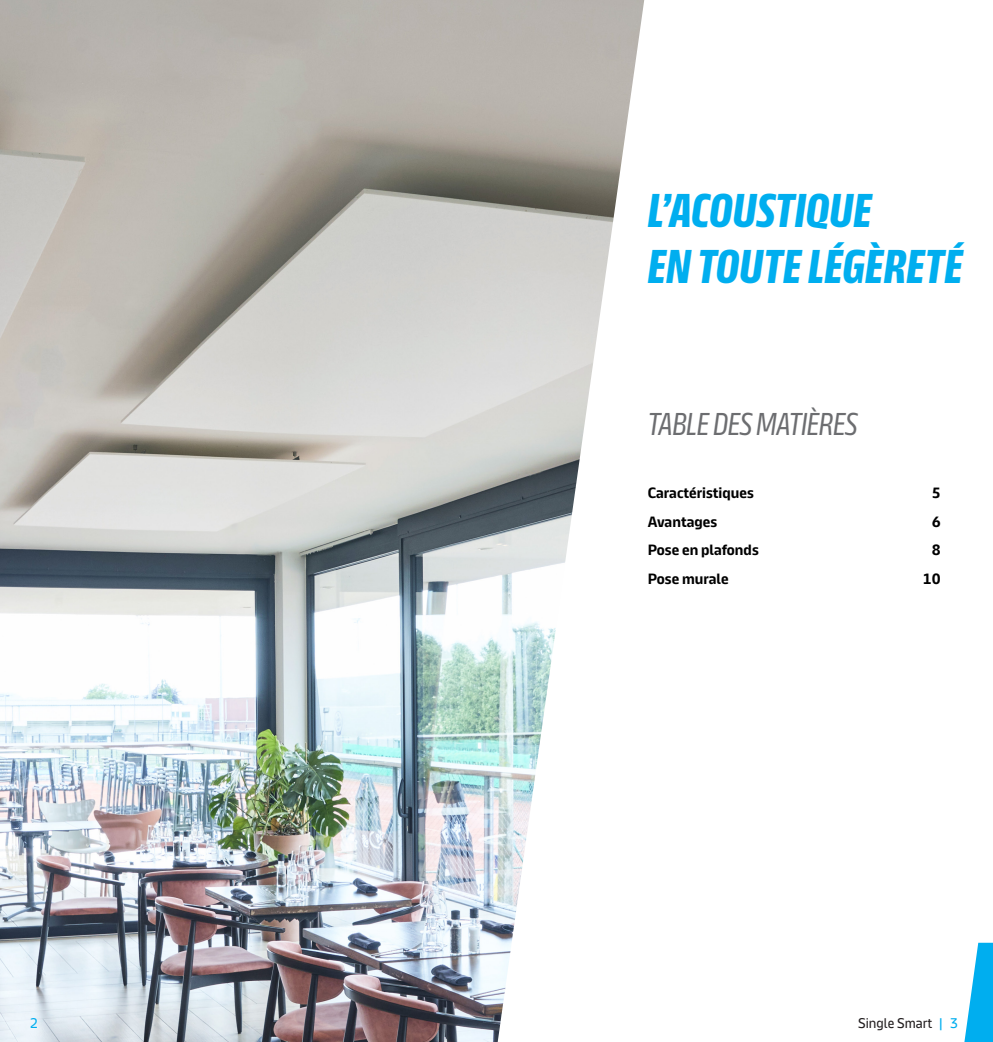
<style>
.page{position:relative;width:993px;height:1042px;background:#fff}
.page>*{position:absolute;margin:0;border:0;box-sizing:border-box;transform-origin:0 0}
.Tableau-txt{font:700 47.25px/56.7px "Knauf Head";letter-spacing:.01em;color:#00aeef}
.t1{font:31.5px "Knauf Head";letter-spacing:-.01em;color:#6c6d70}
.Texte_courrant{font:700 14.88px "Knauf";color:#000}
.t2{font:14px "Knauf";color:#231f20}
.t3{font:14px "Knauf";color:#00aeef}
.s1{color:#00aeef}
</style>
<div class="page">
<img style="left:0;top:0;width:644px;height:1042px">
<svg style="left:964px;top:943px;width:28px;height:99px"></svg>
<p class="Tableau-txt" style="left:647px;top:182px;width:316px">L’ACOUSTIQUE<br>EN TOUTE LÉGÈRETÉ</p>
<p class="t1" style="left:647px;top:408px;width:211px">TABLE DES MATIÈRES</p>
<p class="Texte_courrant" style="left:647px;top:485px;width:108px">Caractéristiques</p>
<p class="Texte_courrant" style="left:931px;top:485px;width:10px">5</p>
<p class="Texte_courrant" style="left:647px;top:513px;width:71px">Avantages</p>
<p class="Texte_courrant" style="left:931px;top:513px;width:10px">6</p>
<p class="Texte_courrant" style="left:647px;top:542px;width:112px">Pose en plafonds</p>
<p class="Texte_courrant" style="left:931px;top:542px;width:10px">8</p>
<p class="Texte_courrant" style="left:647px;top:570px;width:82px">Pose murale</p>
<p class="Texte_courrant" style="left:922px;top:570px;width:19px">10</p>
<p class="t3" style="left:30px;top:1015px;width:10px">2</p>
<p class="t2" style="left:857px;top:1015px;width:101px">Single Smart <span class="s1">| 3</span></p>
</div>
